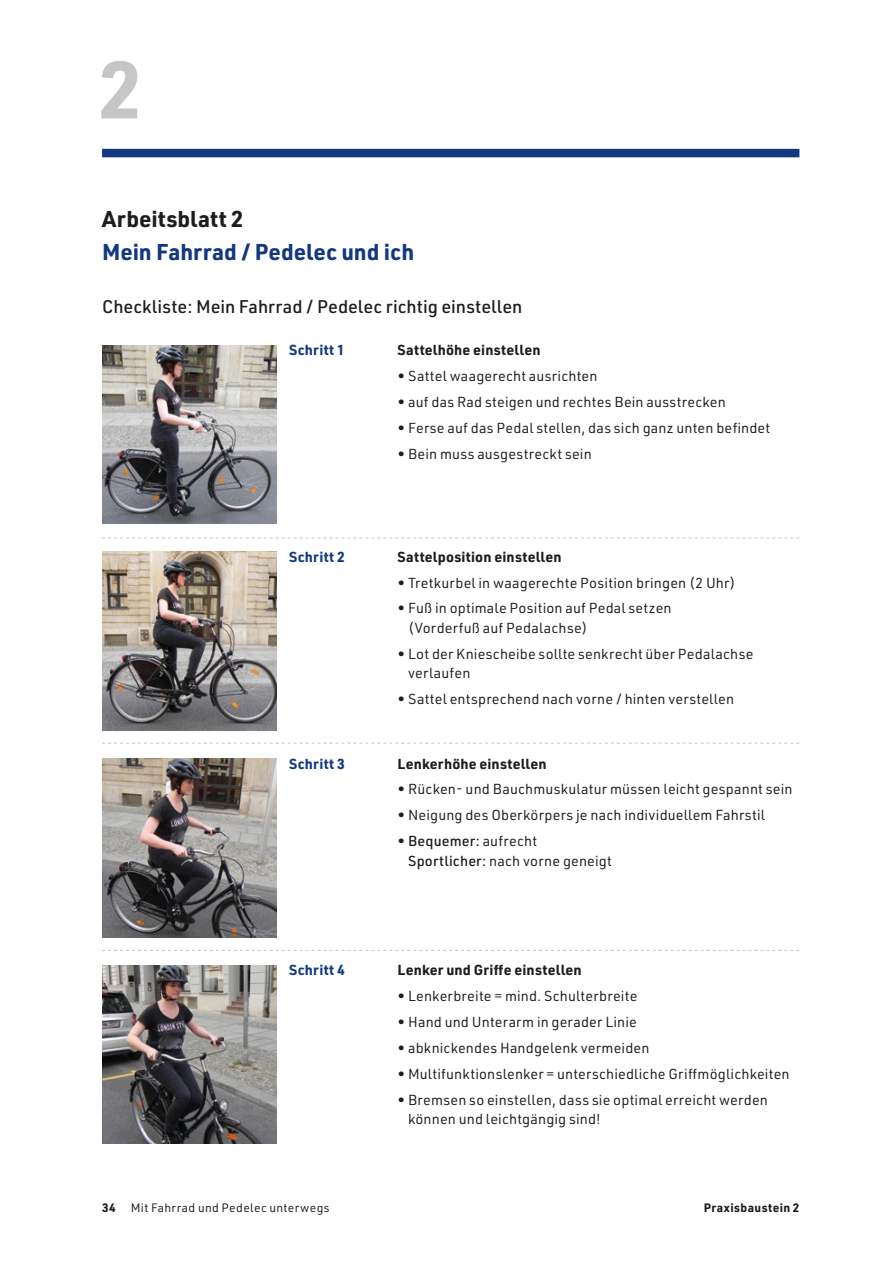
<style>
.page{position:relative;width:893px;height:1263px;background:#fff}
.page>*{position:absolute;margin:0;border:0;box-sizing:border-box;transform-origin:0 0}
.Überschrift{font:700 79.5px "URWDIN";color:#c6c6c6}
.Baustein_kleine_Über{font:700 22.5px "URWDIN";letter-spacing:-.005em;color:#14387f}
.Baustein_kleine_Über-2{font:700 22.5px "URWDIN";letter-spacing:.005em;color:#1d1d1b}
.Text{font:500 18px "URWDIN";color:#1d1d1b}
.Text-2{font:14.25px/19.5px "URWDIN";letter-spacing:.01em;color:#1d1d1b}
.Text-3{font:700 14.25px "URWDIN";letter-spacing:.015em;color:#1d1d1b}
.Text-4{font:700 14.25px "URWDIN";letter-spacing:.025em;color:#14387f}
.t1{font:12px "URWDIN";letter-spacing:.03em;color:#1d1d1b}
.t2{font:700 12px "URWDIN";letter-spacing:.035em;color:#1d1d1b}
.s1{font-weight:500}
</style>
<div class="page">
<div style="left:102px;top:149px;width:697px;height:8px;background:#14387f"></div>
<img style="left:102px;top:345px;width:174px;height:179px">
<img style="left:102px;top:551px;width:174px;height:179px">
<img style="left:102px;top:758px;width:174px;height:179px">
<img style="left:102px;top:965px;width:174px;height:179px">
<svg style="left:102px;top:537px;width:697px;height:1px"></svg>
<svg style="left:102px;top:743px;width:697px;height:1px"></svg>
<svg style="left:102px;top:950px;width:697px;height:1px"></svg>
<p class="Überschrift" style="left:99px;top:35px;width:44px">2</p>
<p class="Baustein_kleine_Über-2" style="left:102px;top:203px;width:143px">Arbeitsblatt 2</p>
<p class="Baustein_kleine_Über" style="left:102px;top:236px;width:314px">Mein Fahrrad / Pedelec und ich</p>
<p class="Text" style="left:102px;top:294px;width:422px">Checkliste: Mein Fahrrad / Pedelec richtig einstellen</p>
<p class="Text-4" style="left:289px;top:340px;width:57px">Schritt 1</p>
<p class="Text-3" style="left:398px;top:340px;width:144px">Sattelhöhe einstellen</p>
<p class="Text-2" style="left:398px;top:366px;width:201px">• Sattel waagerecht ausrichten</p>
<p class="Text-2" style="left:398px;top:392px;width:330px">• auf das Rad steigen und rechtes Bein ausstrecken</p>
<p class="Text-2" style="left:398px;top:418px;width:374px">• Ferse auf das Pedal stellen, das sich ganz unten befindet</p>
<p class="Text-2" style="left:398px;top:444px;width:196px">• Bein muss ausgestreckt sein</p>
<p class="Text-4" style="left:289px;top:547px;width:57px">Schritt 2</p>
<p class="Text-3" style="left:398px;top:547px;width:166px">Sattelposition einstellen</p>
<p class="Text-2" style="left:398px;top:572px;width:339px">• Tretkurbel in waagerechte Position bringen (2 Uhr)</p>
<p class="Text-2" style="left:408px;top:598px;width:265px;text-indent:-11px">• Fuß in optimale Position auf Pedal setzen (Vorderfuß auf Pedalachse)</p>
<p class="Text-2" style="left:408px;top:644px;width:347px;text-indent:-11px">• Lot der Kniescheibe sollte senkrecht über Pedalachse verlaufen</p>
<p class="Text-2" style="left:398px;top:689px;width:338px">• Sattel entsprechend nach vorne / hinten verstellen</p>
<p class="Text-4" style="left:289px;top:754px;width:57px">Schritt 3</p>
<p class="Text-3" style="left:398px;top:754px;width:151px">Lenkerhöhe einstellen</p>
<p class="Text-2" style="left:398px;top:779px;width:396px">• Rücken- und Bauchmuskulatur müssen leicht gespannt sein</p>
<p class="Text-2" style="left:398px;top:805px;width:369px">• Neigung des Oberkörpers je nach individuellem Fahrstil</p>
<p class="Text-2" style="left:408px;top:831px;width:205px;text-indent:-11px">• <span class="s1">Bequemer:</span> aufrecht<br><span class="s1">Sportlicher:</span> nach vorne geneigt</p>
<p class="Text-4" style="left:289px;top:960px;width:57px">Schritt 4</p>
<p class="Text-3" style="left:398px;top:960px;width:186px">Lenker und Griffe einstellen</p>
<p class="Text-2" style="left:398px;top:986px;width:241px">• Lenkerbreite = mind. Schulterbreite</p>
<p class="Text-2" style="left:398px;top:1012px;width:241px">• Hand und Unterarm in gerader Linie</p>
<p class="Text-2" style="left:398px;top:1038px;width:253px">• abknickendes Handgelenk vermeiden</p>
<p class="Text-2" style="left:398px;top:1064px;width:393px">• Multifunktionslenker = unterschiedliche Griffmöglichkeiten</p>
<p class="Text-2" style="left:408px;top:1090px;width:361px;text-indent:-11px">• Bremsen so einstellen, dass sie optimal erreicht werden können und leichtgängig sind!</p>
<p class="t2" style="left:102px;top:1199px;width:15px">34</p>
<p class="t1" style="left:131px;top:1200px;width:200px">Mit Fahrrad und Pedelec unterwegs</p>
<p class="t2" style="left:704px;top:1199px;width:97px">Praxisbaustein 2</p>
</div>
